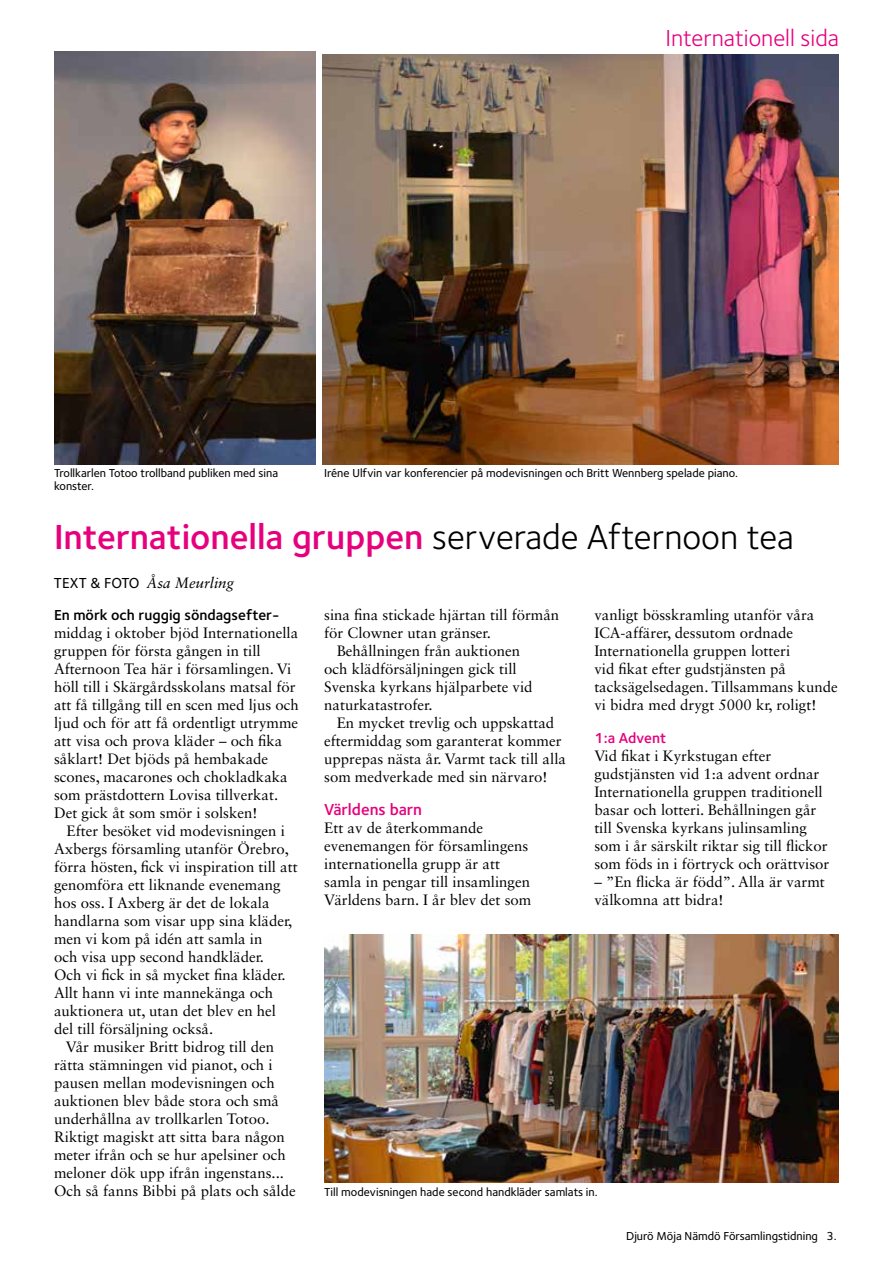
<style>
.page{position:relative;width:893px;height:1263px;background:#fff}
.page>*{position:absolute;margin:0;border:0;box-sizing:border-box;transform-origin:0 0}
.t1{font:600 36px "Foundry Sterling";color:#e6007d}
.t2{font:24px "Foundry Sterling";color:#e6007d}
.t3{font:600 16.5px "Foundry Sterling";color:#e6007d}
.t4{font:15px/18px "Sabon LT Std";color:#000}
.t5{font:600 15px "Foundry Sterling";color:#000}
.t6{font:italic 15px "Sabon LT Std";color:#000}
.t7{font:600 15px "Foundry Sterling";color:#e6007d}
.t8{font:500 12px "Foundry Sterling";color:#000}
.s1{font-weight:400;color:#000}
.s2{font-family:"Foundry Sterling";font-weight:500;font-style:normal}
.s3{color:#fff}
</style>
<div class="page">
<img style="left:324px;top:934px;width:515px;height:248px">
<img style="left:322px;top:54px;width:517px;height:411px">
<img style="left:54px;top:51px;width:261px;height:414px">
<h2 class="t2" style="left:665px;top:21px;width:175px">Internationell sida</h2>
<p class="t8" style="left:54px;top:464px;width:226px">Trollkarlen Totoo trollband publiken med sina</p>
<p class="t8" style="left:324px;top:464px;width:415px">Iréne Ulfvin var konferencier på modevisningen och Britt Wennberg spelade piano.</p>
<p class="t8" style="left:54px;top:478px;width:41px">konster.</p>
<h1 class="t1" style="left:54px;top:511px;width:741px">Internationella gruppen <span class="s1">serverade Afternoon tea</span></h1>
<p class="t6" style="left:54px;top:574px;width:202px"><span class="s2">TEXT &amp; FOTO</span> Åsa Meurling <span class="s3">on</span></p>
<p class="t5" style="left:54px;top:604px;width:227px">En mörk och ruggig söndagsefter-</p>
<p class="t4" style="left:54px;top:623px;width:246px">middag i oktober bjöd Internationella gruppen för första gången in till Afternoon Tea här i församlingen. Vi höll till i Skärgårdsskolans matsal för att få tillgång till en scen med ljus och ljud och för att få ordentligt utrymme att visa och prova kläder – och fika såklart! Det bjöds på hembakade scones, macarones och chokladkaka som prästdottern Lovisa tillverkat.<br>Det gick åt som smör i solsken!</p>
<p class="t4" style="left:67px;top:821px;width:220px">Efter besöket vid modevisningen i</p>
<p class="t4" style="left:54px;top:839px;width:237px">Axbergs församling utanför Örebro,</p>
<p class="t4" style="left:54px;top:857px;width:245px">förra hösten, fick vi inspiration till att</p>
<p class="t4" style="left:54px;top:875px;width:228px">genomföra ett liknande evenemang</p>
<p class="t4" style="left:54px;top:893px;width:217px">hos oss. I Axberg är det de lokala</p>
<p class="t4" style="left:54px;top:911px;width:240px">handlarna som visar upp sina kläder,</p>
<p class="t4" style="left:54px;top:929px;width:210px">men vi kom på idén att samla in</p>
<p class="t4" style="left:54px;top:947px;width:212px">och visa upp second handkläder.</p>
<p class="t4" style="left:54px;top:965px;width:233px">Och vi fick in så mycket fina kläder.</p>
<p class="t4" style="left:54px;top:983px;width:221px">Allt hann vi inte mannekänga och</p>
<p class="t4" style="left:54px;top:1001px;width:223px">auktionera ut, utan det blev en hel</p>
<p class="t4" style="left:54px;top:1019px;width:161px">del till försäljning också.</p>
<p class="t4" style="left:66px;top:1037px;width:210px">Vår musiker Britt bidrog till den</p>
<p class="t4" style="left:54px;top:1055px;width:220px">rätta stämningen vid pianot, och i</p>
<p class="t4" style="left:54px;top:1073px;width:222px">pausen mellan modevisningen och</p>
<p class="t4" style="left:54px;top:1091px;width:227px">auktionen blev både stora och små</p>
<p class="t4" style="left:54px;top:1109px;width:217px">underhållna av trollkarlen Totoo.</p>
<p class="t4" style="left:54px;top:1127px;width:232px">Riktigt magiskt att sitta bara någon</p>
<p class="t4" style="left:54px;top:1145px;width:233px">meter ifrån och se hur apelsiner och</p>
<p class="t4" style="left:54px;top:1163px;width:232px">meloner dök upp ifrån ingenstans...</p>
<p class="t4" style="left:54px;top:1181px;width:243px">Och så fanns Bibbi på plats och sålde</p>
<p class="t4" style="left:324px;top:605px;width:237px">sina fina stickade hjärtan till förmån</p>
<p class="t4" style="left:324px;top:623px;width:168px">för Clowner utan gränser.</p>
<p class="t4" style="left:337px;top:641px;width:185px">Behållningen från auktionen</p>
<p class="t4" style="left:324px;top:659px;width:194px">och klädförsäljningen gick till</p>
<p class="t4" style="left:324px;top:677px;width:210px">Svenska kyrkans hjälparbete vid</p>
<p class="t4" style="left:324px;top:695px;width:110px">naturkatastrofer.</p>
<p class="t4" style="left:337px;top:713px;width:219px">En mycket trevlig och uppskattad</p>
<p class="t4" style="left:324px;top:731px;width:239px">eftermiddag som garanterat kommer</p>
<p class="t4" style="left:324px;top:749px;width:243px">upprepas nästa år. Varmt tack till alla</p>
<p class="t4" style="left:324px;top:767px;width:225px">som medverkade med sin närvaro!</p>
<p class="t3" style="left:324px;top:797px;width:99px">Världens barn</p>
<p class="t4" style="left:324px;top:818px;width:209px">Ett av de återkommande evenemangen för församlingens internationella grupp är att samla in pengar till insamlingen<br>Världens barn. I år blev det som</p>
<p class="t4" style="left:594px;top:605px;width:245px">vanligt bösskramling utanför våra ICA-affärer, dessutom ordnade Internationella gruppen lotteri<br>vid fikat efter gudstjänsten på tacksägelsedagen. Tillsammans kunde vi bidra med drygt 5000 kr, roligt!</p>
<p class="t7" style="left:594px;top:727px;width:73px">1:a Advent</p>
<p class="t4" style="left:594px;top:746px;width:237px">Vid fikat i Kyrkstugan efter gudstjänsten vid 1:a advent ordnar Internationella gruppen traditionell basar och lotteri. Behållningen går till Svenska kyrkans julinsamling som i år särskilt riktar sig till flickor som föds in i förtryck och orättvisor</p>
<p class="t4" style="left:594px;top:872px;width:232px">– ”En flicka är född”. Alla är varmt välkomna att bidra!</p>
<p class="t8" style="left:324px;top:1184px;width:275px">Till modevisningen hade second handkläder samlats in.</p>
<p class="t8" style="left:626px;top:1227px;width:212px">Djurö Möja Nämdö Församlingstidning 3.</p>
</div>
